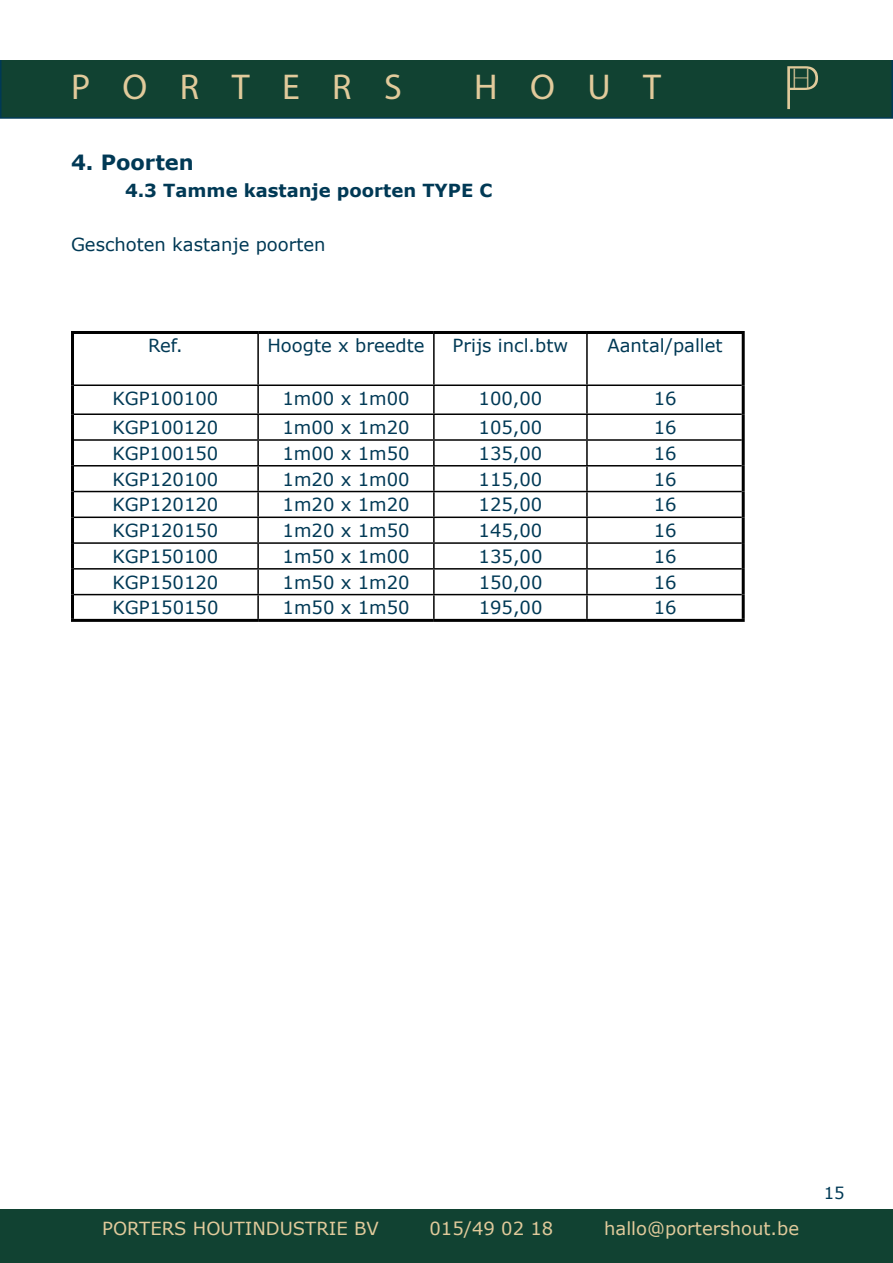
<style>
.page{position:relative;width:893px;height:1263px;background:#fff}
.page>*{position:absolute;margin:0;border:0;box-sizing:border-box;transform-origin:0 0}
.t1{font:100 60px "Helvetica Neue";color:#e1ca9b}
.t2{font:36px "Myriad Pro";letter-spacing:.9em;color:#e1ca9b}
.t3{font:100 26.85px "Helvetica Neue";color:#e1ca9b}
.t4{font:700 21px "Verdana";color:#003955}
.t5{font:18px "Verdana";color:#003955}
.t6{font:18px "Verdana";color:#e1ca9b}
.t7{font:700 18px "Verdana";color:#003955}
.t8{font:16.5px "Verdana";color:#003955}
</style>
<div class="page">
<div style="left:0;top:54px;width:893px;height:65px;background:#114232;border:2px solid #003955"></div>
<div style="left:0;top:1209px;width:893px;height:54px;background:#114232"></div>
<div style="left:0;top:0;width:893px;height:60px;background:#fff"></div>
<hr style="left:71px;top:331px;width:187px;height:3px;background:#000">
<hr style="left:71px;top:334px;width:3px;height:51px;background:#000">
<hr style="left:258px;top:331px;width:176px;height:3px;background:#000">
<hr style="left:434px;top:331px;width:153px;height:3px;background:#000">
<hr style="left:587px;top:331px;width:158px;height:3px;background:#000">
<hr style="left:742px;top:334px;width:3px;height:51px;background:#000">
<hr style="left:71px;top:385px;width:3px;height:29px;background:#000">
<hr style="left:742px;top:385px;width:3px;height:29px;background:#000">
<hr style="left:71px;top:414px;width:3px;height:26px;background:#000">
<hr style="left:742px;top:414px;width:3px;height:26px;background:#000">
<hr style="left:71px;top:440px;width:3px;height:26px;background:#000">
<hr style="left:742px;top:440px;width:3px;height:26px;background:#000">
<hr style="left:71px;top:466px;width:3px;height:25px;background:#000">
<hr style="left:742px;top:466px;width:3px;height:25px;background:#000">
<hr style="left:71px;top:491px;width:3px;height:26px;background:#000">
<hr style="left:742px;top:491px;width:3px;height:26px;background:#000">
<hr style="left:71px;top:517px;width:3px;height:26px;background:#000">
<hr style="left:742px;top:517px;width:3px;height:26px;background:#000">
<hr style="left:71px;top:543px;width:3px;height:26px;background:#000">
<hr style="left:742px;top:543px;width:3px;height:26px;background:#000">
<hr style="left:71px;top:569px;width:3px;height:26px;background:#000">
<hr style="left:742px;top:569px;width:3px;height:26px;background:#000">
<hr style="left:71px;top:595px;width:3px;height:24px;background:#000">
<hr style="left:742px;top:595px;width:3px;height:24px;background:#000">
<hr style="left:71px;top:619px;width:187px;height:3px;background:#000">
<hr style="left:258px;top:619px;width:176px;height:3px;background:#000">
<hr style="left:434px;top:619px;width:153px;height:3px;background:#000">
<hr style="left:587px;top:619px;width:158px;height:3px;background:#000">
<hr style="left:257px;top:334px;width:2px;height:50px;background:#000">
<hr style="left:433px;top:334px;width:2px;height:50px;background:#000">
<hr style="left:586px;top:334px;width:2px;height:50px;background:#000">
<hr style="left:74px;top:384px;width:184px;height:2px;background:#000">
<hr style="left:258px;top:384px;width:176px;height:2px;background:#000">
<hr style="left:257px;top:386px;width:2px;height:27px;background:#000">
<hr style="left:434px;top:384px;width:153px;height:2px;background:#000">
<hr style="left:433px;top:386px;width:2px;height:27px;background:#000">
<hr style="left:587px;top:384px;width:155px;height:2px;background:#000">
<hr style="left:586px;top:386px;width:2px;height:27px;background:#000">
<hr style="left:74px;top:413px;width:184px;height:2px;background:#000">
<hr style="left:258px;top:413px;width:176px;height:2px;background:#000">
<hr style="left:257px;top:415px;width:2px;height:24px;background:#000">
<hr style="left:434px;top:413px;width:153px;height:2px;background:#000">
<hr style="left:433px;top:415px;width:2px;height:24px;background:#000">
<hr style="left:587px;top:413px;width:155px;height:2px;background:#000">
<hr style="left:586px;top:415px;width:2px;height:24px;background:#000">
<hr style="left:74px;top:439px;width:184px;height:2px;background:#000">
<hr style="left:258px;top:439px;width:176px;height:2px;background:#000">
<hr style="left:257px;top:441px;width:2px;height:24px;background:#000">
<hr style="left:434px;top:439px;width:153px;height:2px;background:#000">
<hr style="left:433px;top:441px;width:2px;height:24px;background:#000">
<hr style="left:587px;top:439px;width:155px;height:2px;background:#000">
<hr style="left:586px;top:441px;width:2px;height:24px;background:#000">
<hr style="left:74px;top:465px;width:184px;height:1px;background:#000">
<hr style="left:258px;top:465px;width:176px;height:1px;background:#000">
<hr style="left:257px;top:466px;width:2px;height:25px;background:#000">
<hr style="left:434px;top:465px;width:153px;height:1px;background:#000">
<hr style="left:433px;top:466px;width:2px;height:25px;background:#000">
<hr style="left:587px;top:465px;width:155px;height:1px;background:#000">
<hr style="left:586px;top:466px;width:2px;height:25px;background:#000">
<hr style="left:74px;top:491px;width:184px;height:1px;background:#000">
<hr style="left:258px;top:491px;width:176px;height:1px;background:#000">
<hr style="left:257px;top:492px;width:2px;height:24px;background:#000">
<hr style="left:434px;top:491px;width:153px;height:1px;background:#000">
<hr style="left:433px;top:492px;width:2px;height:24px;background:#000">
<hr style="left:587px;top:491px;width:155px;height:1px;background:#000">
<hr style="left:586px;top:492px;width:2px;height:24px;background:#000">
<hr style="left:74px;top:516px;width:184px;height:2px;background:#000">
<hr style="left:258px;top:516px;width:176px;height:2px;background:#000">
<hr style="left:257px;top:518px;width:2px;height:24px;background:#000">
<hr style="left:434px;top:516px;width:153px;height:2px;background:#000">
<hr style="left:433px;top:518px;width:2px;height:24px;background:#000">
<hr style="left:587px;top:516px;width:155px;height:2px;background:#000">
<hr style="left:586px;top:518px;width:2px;height:24px;background:#000">
<hr style="left:74px;top:542px;width:184px;height:2px;background:#000">
<hr style="left:258px;top:542px;width:176px;height:2px;background:#000">
<hr style="left:257px;top:544px;width:2px;height:24px;background:#000">
<hr style="left:434px;top:542px;width:153px;height:2px;background:#000">
<hr style="left:433px;top:544px;width:2px;height:24px;background:#000">
<hr style="left:587px;top:542px;width:155px;height:2px;background:#000">
<hr style="left:586px;top:544px;width:2px;height:24px;background:#000">
<hr style="left:74px;top:568px;width:184px;height:2px;background:#000">
<hr style="left:258px;top:568px;width:176px;height:2px;background:#000">
<hr style="left:257px;top:570px;width:2px;height:24px;background:#000">
<hr style="left:434px;top:568px;width:153px;height:2px;background:#000">
<hr style="left:433px;top:570px;width:2px;height:24px;background:#000">
<hr style="left:587px;top:568px;width:155px;height:2px;background:#000">
<hr style="left:586px;top:570px;width:2px;height:24px;background:#000">
<hr style="left:74px;top:594px;width:184px;height:1px;background:#000">
<hr style="left:258px;top:594px;width:176px;height:1px;background:#000">
<hr style="left:257px;top:595px;width:2px;height:24px;background:#000">
<hr style="left:434px;top:594px;width:153px;height:1px;background:#000">
<hr style="left:433px;top:595px;width:2px;height:24px;background:#000">
<hr style="left:587px;top:594px;width:155px;height:1px;background:#000">
<hr style="left:586px;top:595px;width:2px;height:24px;background:#000">
<h2 class="t2" style="left:71px;top:66px;width:332px">PORTERS</h2>
<h2 class="t2" style="left:474px;top:66px;width:188px">HOUT</h2>
<h1 class="t1" style="left:783px;top:53px;width:37px">P</h1>
<h3 class="t3" style="left:792px;top:63px;width:19px">H</h3>
<p class="t4" style="left:71px;top:153px;width:124px">4. Poorten</p>
<p class="t7" style="left:125px;top:183px;width:369px">4.3 Tamme kastanje poorten TYPE C</p>
<p class="t5" style="left:71px;top:236px;width:256px">Geschoten kastanje poorten</p>
<p class="t5" style="left:148px;top:337px;width:36px">Ref.</p>
<p class="t5" style="left:267px;top:337px;width:159px">Hoogte x breedte</p>
<p class="t5" style="left:453px;top:337px;width:117px">Prijs incl.btw</p>
<p class="t5" style="left:607px;top:337px;width:117px">Aantal/pallet</p>
<p class="t5" style="left:112px;top:390px;width:107px">KGP100100</p>
<p class="t5" style="left:282px;top:390px;width:129px">1m00 x 1m00</p>
<p class="t5" style="left:479px;top:390px;width:65px">100,00</p>
<p class="t5" style="left:654px;top:390px;width:24px">16</p>
<p class="t5" style="left:112px;top:419px;width:107px">KGP100120</p>
<p class="t5" style="left:283px;top:419px;width:129px">1m00 x 1m20</p>
<p class="t5" style="left:479px;top:419px;width:65px">105,00</p>
<p class="t5" style="left:654px;top:419px;width:24px">16</p>
<p class="t5" style="left:112px;top:445px;width:107px">KGP100150</p>
<p class="t5" style="left:283px;top:445px;width:129px">1m00 x 1m50</p>
<p class="t5" style="left:479px;top:445px;width:65px">135,00</p>
<p class="t5" style="left:654px;top:445px;width:24px">16</p>
<p class="t5" style="left:112px;top:471px;width:107px">KGP120100</p>
<p class="t5" style="left:283px;top:471px;width:129px">1m20 x 1m00</p>
<p class="t5" style="left:479px;top:471px;width:65px">115,00</p>
<p class="t5" style="left:654px;top:471px;width:24px">16</p>
<p class="t5" style="left:112px;top:496px;width:107px">KGP120120</p>
<p class="t5" style="left:283px;top:496px;width:129px">1m20 x 1m20</p>
<p class="t5" style="left:479px;top:496px;width:65px">125,00</p>
<p class="t5" style="left:654px;top:496px;width:24px">16</p>
<p class="t5" style="left:112px;top:522px;width:107px">KGP120150</p>
<p class="t5" style="left:283px;top:522px;width:129px">1m20 x 1m50</p>
<p class="t5" style="left:479px;top:522px;width:65px">145,00</p>
<p class="t5" style="left:654px;top:522px;width:24px">16</p>
<p class="t5" style="left:112px;top:548px;width:107px">KGP150100</p>
<p class="t5" style="left:283px;top:548px;width:129px">1m50 x 1m00</p>
<p class="t5" style="left:479px;top:548px;width:65px">135,00</p>
<p class="t5" style="left:654px;top:548px;width:24px">16</p>
<p class="t5" style="left:112px;top:574px;width:107px">KGP150120</p>
<p class="t5" style="left:283px;top:574px;width:129px">1m50 x 1m20</p>
<p class="t5" style="left:479px;top:574px;width:65px">150,00</p>
<p class="t5" style="left:654px;top:574px;width:24px">16</p>
<p class="t5" style="left:112px;top:600px;width:107px">KGP150150</p>
<p class="t5" style="left:283px;top:600px;width:129px">1m50 x 1m50</p>
<p class="t5" style="left:479px;top:600px;width:65px">195,00</p>
<p class="t5" style="left:654px;top:600px;width:24px">16</p>
<p class="t6" style="left:102px;top:1221px;width:278px">PORTERS HOUTINDUSTRIE BV</p>
<p class="t6" style="left:430px;top:1221px;width:125px">015/49 02 18</p>
<p class="t6" style="left:604px;top:1221px;width:197px">hallo@portershout.be</p>
<p class="t8" style="left:824px;top:1185px;width:22px">15</p>
</div>
